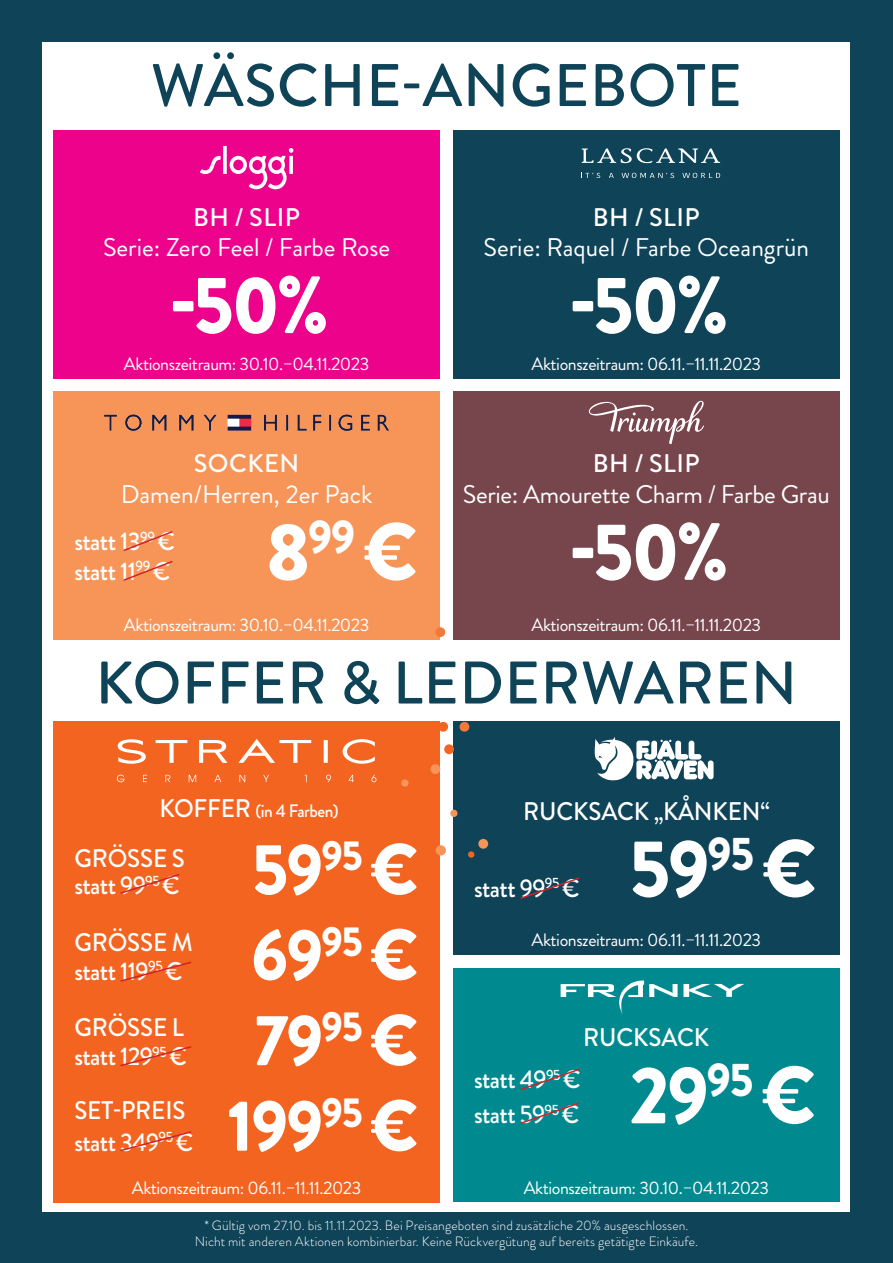
<style>
.page{position:relative;width:893px;height:1263px;background:#0e4358}
.page>*{position:absolute;margin:0;border:0;box-sizing:border-box;transform-origin:0 0}
.t1{font:900 81px "Brandon Grotesque";letter-spacing:-.025em;color:#fff;scale:.95 1}
.t2{font:900 72px "Brandon Grotesque";letter-spacing:-.025em;color:#fff;scale:.95 1}
.t3{font:500 60px "Brandon Grotesque";letter-spacing:.01em;color:#0e4358}
.t4{font:500 25.5px "Brandon Grotesque";letter-spacing:-.01em;color:#fff;scale:.95 1}
.t5{font:25.5px "Brandon Grotesque";color:#fff}
.t6{font:500 25.5px "Brandon Grotesque";letter-spacing:-.01em;color:#fff}
.t7{font:18px "Brandon Grotesque";letter-spacing:-.025em;color:#fff}
.t8{font:500 18px "Brandon Grotesque";letter-spacing:-.025em;color:#fff;scale:.95 1}
.t9{font:300 13.5px/16.2px "Brandon Grotesque";letter-spacing:.005em;color:#fff;text-align:center}
.s1{font-size:25.5px}
</style>
<div class="page">
<div style="left:43px;top:43px;width:807px;height:1169px;background:#fff"></div>
<div style="left:53px;top:130px;width:387px;height:248px;background:#ed028c"></div>
<div style="left:53px;top:721px;width:387px;height:481px;background:#f36421"></div>
<div style="left:453px;top:130px;width:387px;height:248px;background:#0e4358"></div>
<div style="left:453px;top:721px;width:387px;height:234px;background:#0e4358"></div>
<div style="left:53px;top:391px;width:387px;height:249px;background:#f79559"></div>
<div style="left:453px;top:391px;width:387px;height:249px;background:#77454c"></div>
<div style="left:453px;top:968px;width:387px;height:234px;background:#008a90"></div>
<div style="left:401px;top:779px;width:8px;height:8px;background:#f79559;border-radius:50%"></div>
<svg style="left:435px;top:845px;width:11px;height:11px"></svg>
<div style="left:468px;top:851px;width:7px;height:7px;background:#f36421;border-radius:50%"></div>
<svg style="left:450px;top:809px;width:8px;height:8px"></svg>
<svg style="left:435px;top:627px;width:11px;height:10px"></svg>
<svg style="left:440px;top:721px;width:30px;height:11px"></svg>
<div style="left:478px;top:839px;width:10px;height:10px;background:#f79559;border-radius:50%"></div>
<div style="left:444px;top:744px;width:10px;height:10px;background:#f36421;border-radius:50%"></div>
<div style="left:430px;top:764px;width:10px;height:10px;background:#f79559;border-radius:50%"></div>
<svg style="left:581px;top:148px;width:139px;height:15px"></svg>
<svg style="left:585px;top:173px;width:15px;height:5px"></svg>
<svg style="left:609px;top:173px;width:5px;height:5px"></svg>
<svg style="left:621px;top:173px;width:53px;height:5px"></svg>
<svg style="left:682px;top:173px;width:38px;height:5px"></svg>
<img style="left:104px;top:414px;width:286px;height:17px">
<svg style="left:595px;top:737px;width:118px;height:44px"></svg>
<svg style="left:123px;top:531px;width:50px;height:20px"></svg>
<svg style="left:123px;top:561px;width:50px;height:20px"></svg>
<svg style="left:120px;top:1131px;width:72px;height:21px"></svg>
<svg style="left:120px;top:1046px;width:72px;height:20px"></svg>
<svg style="left:120px;top:961px;width:72px;height:21px"></svg>
<svg style="left:120px;top:874px;width:60px;height:20px"></svg>
<svg style="left:117px;top:775px;width:8px;height:7px"></svg>
<svg style="left:143px;top:775px;width:4px;height:7px"></svg>
<svg style="left:165px;top:775px;width:5px;height:7px"></svg>
<svg style="left:189px;top:775px;width:7px;height:7px"></svg>
<svg style="left:214px;top:775px;width:7px;height:7px"></svg>
<svg style="left:239px;top:775px;width:6px;height:7px"></svg>
<svg style="left:263px;top:775px;width:6px;height:7px"></svg>
<svg style="left:305px;top:775px;width:2px;height:7px"></svg>
<svg style="left:326px;top:775px;width:5px;height:7px"></svg>
<svg style="left:349px;top:775px;width:5px;height:7px"></svg>
<svg style="left:371px;top:775px;width:5px;height:7px"></svg>
<svg style="left:118px;top:739px;width:257px;height:25px"></svg>
<svg style="left:520px;top:877px;width:60px;height:22px"></svg>
<svg style="left:520px;top:1102px;width:60px;height:22px"></svg>
<svg style="left:200px;top:146px;width:93px;height:43px"></svg>
<svg style="left:561px;top:980px;width:183px;height:34px"></svg>
<svg style="left:589px;top:401px;width:115px;height:43px"></svg>
<svg style="left:520px;top:1068px;width:60px;height:23px"></svg>
<h3 class="t3" style="left:151px;top:44px;width:592px">WÄSCHE-ANGEBOTE</h3>
<h3 class="t6" style="left:193px;top:199px;width:108px">BH / SLIP</h3>
<h3 class="t5" style="left:103px;top:230px;width:289px">Serie: Zero Feel / Farbe Rose</h3>
<h1 class="t1" style="left:169px;top:248px;width:169px">-50%</h1>
<p class="t7" style="left:124px;top:351px;width:247px">Aktionszeitraum: 30.10.–04.11.2023</p>
<h3 class="t6" style="left:194px;top:446px;width:107px">SOCKEN</h3>
<h3 class="t5" style="left:121px;top:476px;width:253px">Damen/Herren, 2er Pack</h3>
<h3 class="t4" style="left:74px;top:524px;width:107px">statt 13<sup>99</sup> €</h3>
<h3 class="t4" style="left:74px;top:553px;width:103px">statt 11<sup>99</sup> €</h3>
<h1 class="t1" style="left:266px;top:494px;width:161px">8<sup>99</sup> €</h1>
<p class="t7" style="left:124px;top:613px;width:247px">Aktionszeitraum: 30.10.–04.11.2023</p>
<h3 class="t6" style="left:593px;top:199px;width:108px">BH / SLIP</h3>
<h3 class="t5" style="left:483px;top:230px;width:327px">Serie: Raquel / Farbe Oceangrün</h3>
<h1 class="t1" style="left:569px;top:248px;width:169px">-50%</h1>
<p class="t7" style="left:532px;top:351px;width:231px">Aktionszeitraum: 06.11.–11.11.2023</p>
<h3 class="t6" style="left:593px;top:446px;width:108px">BH / SLIP</h3>
<h3 class="t5" style="left:463px;top:476px;width:368px">Serie: Amourette Charm / Farbe Grau</h3>
<h1 class="t1" style="left:569px;top:494px;width:169px">-50%</h1>
<p class="t7" style="left:532px;top:613px;width:231px">Aktionszeitraum: 06.11.–11.11.2023</p>
<h3 class="t3" style="left:95px;top:641px;width:703px">KOFFER &amp; LEDERWAREN</h3>
<p class="t8" style="left:159px;top:799px;width:190px"><span class="s1">KOFFER</span> (in 4 Farben)</p>
<h3 class="t4" style="left:74px;top:840px;width:118px">GRÖSSE S</h3>
<h3 class="t4" style="left:74px;top:868px;width:112px">statt 99<sup>95</sup> €</h3>
<h3 class="t4" style="left:74px;top:925px;width:126px">GRÖSSE M</h3>
<h3 class="t4" style="left:74px;top:953px;width:116px">statt 119<sup>95</sup> €</h3>
<h3 class="t4" style="left:74px;top:1009px;width:117px">GRÖSSE L</h3>
<h3 class="t4" style="left:74px;top:1039px;width:120px">statt 129<sup>95</sup> €</h3>
<h3 class="t4" style="left:74px;top:1092px;width:118px">SET-PREIS</h3>
<h3 class="t4" style="left:74px;top:1124px;width:127px">statt 349<sup>95</sup> €</h3>
<h2 class="t2" style="left:252px;top:818px;width:177px">59<sup>95</sup> €</h2>
<h2 class="t2" style="left:251px;top:904px;width:177px">69<sup>95</sup> €</h2>
<h2 class="t2" style="left:254px;top:989px;width:174px">79<sup>95</sup> €</h2>
<h2 class="t2" style="left:228px;top:1075px;width:202px">199<sup>95</sup> €</h2>
<h3 class="t4" style="left:523px;top:793px;width:261px">RUCKSACK „KÅNKEN“</h3>
<h3 class="t4" style="left:474px;top:870px;width:112px">statt 99<sup>95</sup> €</h3>
<h1 class="t1" style="left:629px;top:811px;width:198px">59<sup>95</sup> €</h1>
<p class="t7" style="left:532px;top:927px;width:231px">Aktionszeitraum: 06.11.–11.11.2023</p>
<h3 class="t4" style="left:583px;top:1020px;width:134px">RUCKSACK</h3>
<h3 class="t4" style="left:474px;top:1062px;width:114px">statt 49<sup>95</sup> €</h3>
<h3 class="t4" style="left:474px;top:1097px;width:112px">statt 59<sup>95</sup> €</h3>
<h1 class="t1" style="left:630px;top:1038px;width:197px">29<sup>95</sup> €</h1>
<p class="t7" style="left:132px;top:1175px;width:231px">Aktionszeitraum: 06.11.–11.11.2023</p>
<p class="t7" style="left:524px;top:1175px;width:247px">Aktionszeitraum: 30.10.–04.11.2023</p>
<p class="t9" style="left:195px;top:1217px;width:505px">* Gültig vom 27.10. bis 11.11.2023. Bei Preisangeboten sind zusätzliche 20% ausgeschlossen.<br>Nicht mit anderen Aktionen kombinierbar. Keine Rückvergütung auf bereits getätigte Einkäufe.</p>
</div>
